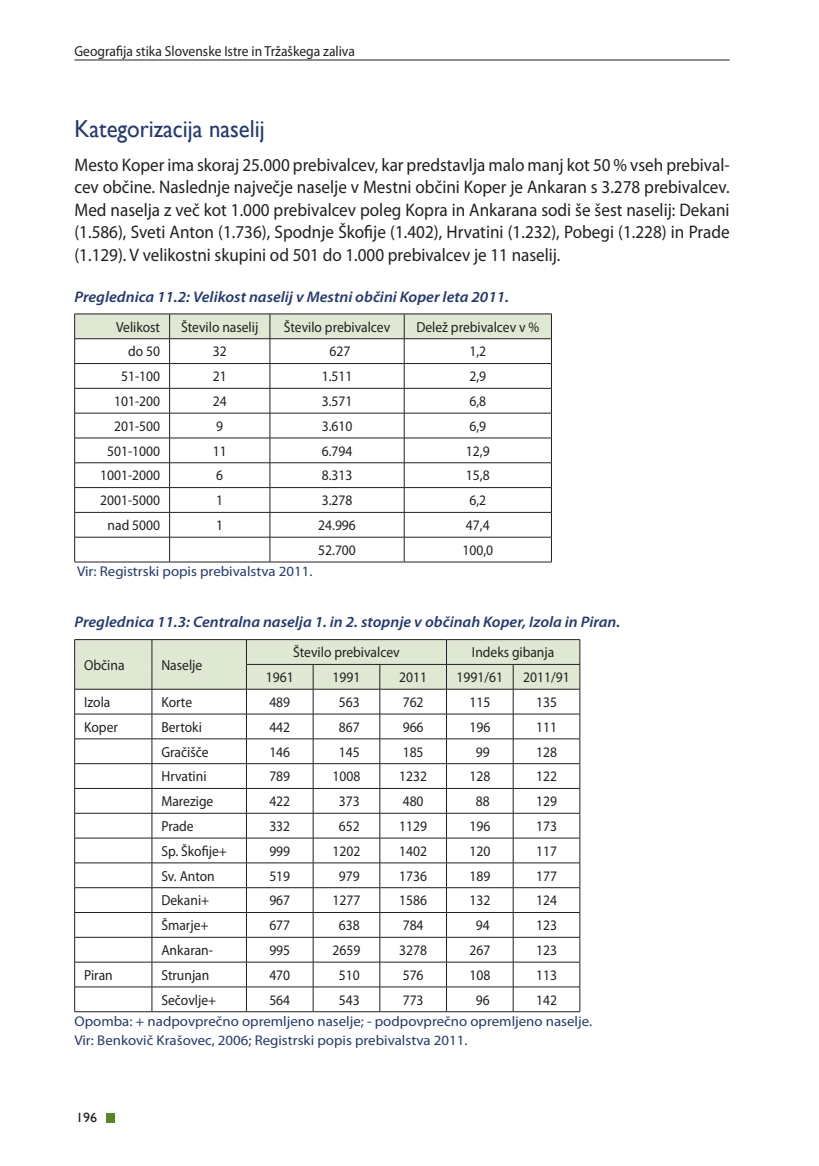
<style>
.page{position:relative;width:819px;height:1166px;background:#fff}
.page>*{position:absolute;margin:0;border:0;box-sizing:border-box;transform-origin:0 0}
.t1{font:24.5px "Gill Sans";color:#233971;scale:.93 1}
.t2{font:18.2px/22.4px "Myriad Pro";color:#231f20;text-align:justify;scale:.94 1}
.t3{font:italic 600 15.4px "Myriad Pro";color:#233971;scale:1.05 1}
.t4{font:14.53px "Myriad Pro";color:#231f20;scale:.93 1}
.t5{font:14.17px/18.7px "Myriad Pro";color:#233971;scale:1.05 1}
.t6{font:13.47px "Gill Sans";color:#231f20;scale:1.04 1}
</style>
<div class="page">
<hr style="left:74px;top:60px;width:655px;height:1px;background:#231f20">
<div style="left:107px;top:1113px;width:8px;height:9px;background:#588527"></div>
<svg style="left:74px;top:314px;width:478px;height:248px"></svg>
<hr style="left:74px;top:562px;width:95px;height:1px;background:#231f20">
<hr style="left:169px;top:562px;width:101px;height:1px;background:#231f20">
<hr style="left:270px;top:562px;width:134px;height:1px;background:#231f20">
<hr style="left:404px;top:562px;width:147px;height:1px;background:#231f20">
<svg style="left:74px;top:639px;width:506px;height:372px"></svg>
<hr style="left:74px;top:1011px;width:78px;height:1px;background:#231f20">
<hr style="left:152px;top:1011px;width:94px;height:1px;background:#231f20">
<hr style="left:246px;top:1011px;width:67px;height:1px;background:#231f20">
<hr style="left:313px;top:1011px;width:67px;height:1px;background:#231f20">
<hr style="left:380px;top:1011px;width:66px;height:1px;background:#231f20">
<hr style="left:446px;top:1011px;width:67px;height:1px;background:#231f20">
<hr style="left:513px;top:1011px;width:67px;height:1px;background:#231f20">
<p class="t4" style="left:74px;top:42px;width:303px">Geografija stika Slovenske Istre in Tržaškega zaliva</p>
<h1 class="t1" style="left:74px;top:114px;width:206px">Kategorizacija naselij</h1>
<p class="t2" style="left:74px;top:153px;width:698px">Mesto Koper ima skoraj 25.000 prebivalcev, kar predstavlja malo manj kot 50 % vseh prebival&shy;cev občine. Naslednje največje naselje v Mestni občini Koper je Ankaran s 3.278 prebivalcev.<br>Med naselja z več kot 1.000 prebivalcev poleg Kopra in Ankarana sodi še šest naselij: Dekani (1.586), Sveti Anton (1.736), Spodnje Škofije (1.402), Hrvatini (1.232), Pobegi (1.228) in Prade (1.129). V velikostni skupini od 501 do 1.000 prebivalcev je 11 naselij.</p>
<p class="t3" style="left:74px;top:287px;width:415px">Preglednica 11.2: Velikost naselij v Mestni občini Koper leta 2011.</p>
<p class="t4" style="left:116px;top:318px;width:49px">Velikost</p>
<p class="t4" style="left:181px;top:318px;width:84px">Število naselij</p>
<p class="t4" style="left:284px;top:318px;width:116px">Število prebivalcev</p>
<p class="t4" style="left:416px;top:318px;width:134px">Delež prebivalcev v %</p>
<p class="t4" style="left:128px;top:342px;width:36px">do 50</p>
<p class="t4" style="left:213px;top:342px;width:16px">32</p>
<p class="t4" style="left:329px;top:342px;width:24px">627</p>
<p class="t4" style="left:469px;top:342px;width:20px">1,2</p>
<p class="t4" style="left:121px;top:367px;width:43px">51-100</p>
<p class="t4" style="left:213px;top:367px;width:16px">21</p>
<p class="t4" style="left:322px;top:367px;width:34px">1.511</p>
<p class="t4" style="left:469px;top:367px;width:20px">2,9</p>
<p class="t4" style="left:114px;top:392px;width:51px">101-200</p>
<p class="t4" style="left:213px;top:392px;width:16px">24</p>
<p class="t4" style="left:322px;top:392px;width:34px">3.571</p>
<p class="t4" style="left:469px;top:392px;width:20px">6,8</p>
<p class="t4" style="left:114px;top:417px;width:51px">201-500</p>
<p class="t4" style="left:216px;top:417px;width:9px">9</p>
<p class="t4" style="left:322px;top:417px;width:34px">3.610</p>
<p class="t4" style="left:469px;top:417px;width:20px">6,9</p>
<p class="t4" style="left:107px;top:442px;width:58px">501-1000</p>
<p class="t4" style="left:213px;top:442px;width:16px">11</p>
<p class="t4" style="left:322px;top:442px;width:34px">6.794</p>
<p class="t4" style="left:466px;top:442px;width:27px">12,9</p>
<p class="t4" style="left:100px;top:466px;width:66px">1001-2000</p>
<p class="t4" style="left:216px;top:466px;width:9px">6</p>
<p class="t4" style="left:322px;top:466px;width:34px">8.313</p>
<p class="t4" style="left:466px;top:466px;width:27px">15,8</p>
<p class="t4" style="left:100px;top:491px;width:66px">2001-5000</p>
<p class="t4" style="left:216px;top:491px;width:9px">1</p>
<p class="t4" style="left:322px;top:491px;width:34px">3.278</p>
<p class="t4" style="left:469px;top:491px;width:20px">6,2</p>
<p class="t4" style="left:108px;top:516px;width:58px">nad 5000</p>
<p class="t4" style="left:216px;top:516px;width:9px">1</p>
<p class="t4" style="left:318px;top:516px;width:42px">24.996</p>
<p class="t4" style="left:466px;top:516px;width:27px">47,4</p>
<p class="t4" style="left:318px;top:541px;width:42px">52.700</p>
<p class="t4" style="left:462px;top:541px;width:34px">100,0</p>
<p class="t5" style="left:77px;top:562px;width:226px">Vir: Registrski popis prebivalstva 2011.</p>
<p class="t3" style="left:74px;top:612px;width:521px">Preglednica 11.3: Centralna naselja 1. in 2. stopnje v občinah Koper, Izola in Piran.</p>
<p class="t4" style="left:84px;top:656px;width:45px">Občina</p>
<p class="t4" style="left:161px;top:656px;width:46px">Naselje</p>
<p class="t4" style="left:293px;top:643px;width:116px">Število prebivalcev</p>
<p class="t4" style="left:472px;top:643px;width:90px">Indeks gibanja</p>
<p class="t4" style="left:266px;top:668px;width:31px">1961</p>
<p class="t4" style="left:332px;top:668px;width:31px">1991</p>
<p class="t4" style="left:399px;top:668px;width:31px">2011</p>
<p class="t4" style="left:456px;top:668px;width:51px">1991/61</p>
<p class="t4" style="left:523px;top:668px;width:51px">2011/91</p>
<p class="t4" style="left:84px;top:693px;width:30px">Izola</p>
<p class="t4" style="left:161px;top:693px;width:35px">Korte</p>
<p class="t4" style="left:269px;top:693px;width:24px">489</p>
<p class="t4" style="left:339px;top:693px;width:24px">563</p>
<p class="t4" style="left:402px;top:693px;width:24px">762</p>
<p class="t4" style="left:469px;top:693px;width:24px">115</p>
<p class="t4" style="left:536px;top:693px;width:24px">135</p>
<p class="t4" style="left:84px;top:718px;width:38px">Koper</p>
<p class="t4" style="left:161px;top:718px;width:45px">Bertoki</p>
<p class="t4" style="left:269px;top:718px;width:24px">442</p>
<p class="t4" style="left:339px;top:718px;width:24px">867</p>
<p class="t4" style="left:402px;top:718px;width:24px">966</p>
<p class="t4" style="left:469px;top:718px;width:24px">196</p>
<p class="t4" style="left:536px;top:718px;width:24px">111</p>
<p class="t4" style="left:161px;top:743px;width:52px">Gračišče</p>
<p class="t4" style="left:269px;top:743px;width:24px">146</p>
<p class="t4" style="left:339px;top:743px;width:24px">145</p>
<p class="t4" style="left:402px;top:743px;width:24px">185</p>
<p class="t4" style="left:475px;top:743px;width:16px">99</p>
<p class="t4" style="left:536px;top:743px;width:24px">128</p>
<p class="t4" style="left:161px;top:767px;width:50px">Hrvatini</p>
<p class="t4" style="left:269px;top:767px;width:24px">789</p>
<p class="t4" style="left:332px;top:767px;width:31px">1008</p>
<p class="t4" style="left:399px;top:767px;width:31px">1232</p>
<p class="t4" style="left:469px;top:767px;width:24px">128</p>
<p class="t4" style="left:536px;top:767px;width:24px">122</p>
<p class="t4" style="left:161px;top:792px;width:57px">Marezige</p>
<p class="t4" style="left:269px;top:792px;width:24px">422</p>
<p class="t4" style="left:339px;top:792px;width:24px">373</p>
<p class="t4" style="left:402px;top:792px;width:24px">480</p>
<p class="t4" style="left:475px;top:792px;width:16px">88</p>
<p class="t4" style="left:536px;top:792px;width:24px">129</p>
<p class="t4" style="left:161px;top:817px;width:36px">Prade</p>
<p class="t4" style="left:269px;top:817px;width:24px">332</p>
<p class="t4" style="left:339px;top:817px;width:24px">652</p>
<p class="t4" style="left:399px;top:817px;width:31px">1129</p>
<p class="t4" style="left:469px;top:817px;width:24px">196</p>
<p class="t4" style="left:536px;top:817px;width:24px">173</p>
<p class="t4" style="left:161px;top:842px;width:72px">Sp. Škofije+</p>
<p class="t4" style="left:269px;top:842px;width:24px">999</p>
<p class="t4" style="left:332px;top:842px;width:31px">1202</p>
<p class="t4" style="left:399px;top:842px;width:31px">1402</p>
<p class="t4" style="left:469px;top:842px;width:24px">120</p>
<p class="t4" style="left:536px;top:842px;width:24px">117</p>
<p class="t4" style="left:161px;top:867px;width:59px">Sv. Anton</p>
<p class="t4" style="left:269px;top:867px;width:24px">519</p>
<p class="t4" style="left:339px;top:867px;width:24px">979</p>
<p class="t4" style="left:399px;top:867px;width:31px">1736</p>
<p class="t4" style="left:469px;top:867px;width:24px">189</p>
<p class="t4" style="left:536px;top:867px;width:24px">177</p>
<p class="t4" style="left:161px;top:891px;width:53px">Dekani+</p>
<p class="t4" style="left:269px;top:891px;width:24px">967</p>
<p class="t4" style="left:332px;top:891px;width:31px">1277</p>
<p class="t4" style="left:399px;top:891px;width:31px">1586</p>
<p class="t4" style="left:469px;top:891px;width:24px">132</p>
<p class="t4" style="left:536px;top:891px;width:24px">124</p>
<p class="t4" style="left:161px;top:916px;width:52px">Šmarje+</p>
<p class="t4" style="left:269px;top:916px;width:24px">677</p>
<p class="t4" style="left:339px;top:916px;width:24px">638</p>
<p class="t4" style="left:402px;top:916px;width:24px">784</p>
<p class="t4" style="left:475px;top:916px;width:16px">94</p>
<p class="t4" style="left:536px;top:916px;width:24px">123</p>
<p class="t4" style="left:161px;top:941px;width:57px">Ankaran-</p>
<p class="t4" style="left:269px;top:941px;width:24px">995</p>
<p class="t4" style="left:332px;top:941px;width:31px">2659</p>
<p class="t4" style="left:399px;top:941px;width:31px">3278</p>
<p class="t4" style="left:469px;top:941px;width:24px">267</p>
<p class="t4" style="left:536px;top:941px;width:24px">123</p>
<p class="t4" style="left:84px;top:966px;width:32px">Piran</p>
<p class="t4" style="left:161px;top:966px;width:53px">Strunjan</p>
<p class="t4" style="left:269px;top:966px;width:24px">470</p>
<p class="t4" style="left:339px;top:966px;width:24px">510</p>
<p class="t4" style="left:402px;top:966px;width:24px">576</p>
<p class="t4" style="left:469px;top:966px;width:24px">108</p>
<p class="t4" style="left:536px;top:966px;width:24px">113</p>
<p class="t4" style="left:161px;top:991px;width:61px">Sečovlje+</p>
<p class="t4" style="left:269px;top:991px;width:24px">564</p>
<p class="t4" style="left:339px;top:991px;width:24px">543</p>
<p class="t4" style="left:402px;top:991px;width:24px">773</p>
<p class="t4" style="left:475px;top:991px;width:16px">96</p>
<p class="t4" style="left:536px;top:991px;width:24px">142</p>
<p class="t5" style="left:74px;top:1011px;width:494px">Opomba: + nadpovprečno opremljeno naselje; - podpovprečno opremljeno naselje.<br>Vir: Benkovič Krašovec, 2006; Registrski popis prebivalstva 2011.</p>
<p class="t6" style="left:76px;top:1110px;width:22px">196</p>
</div>
